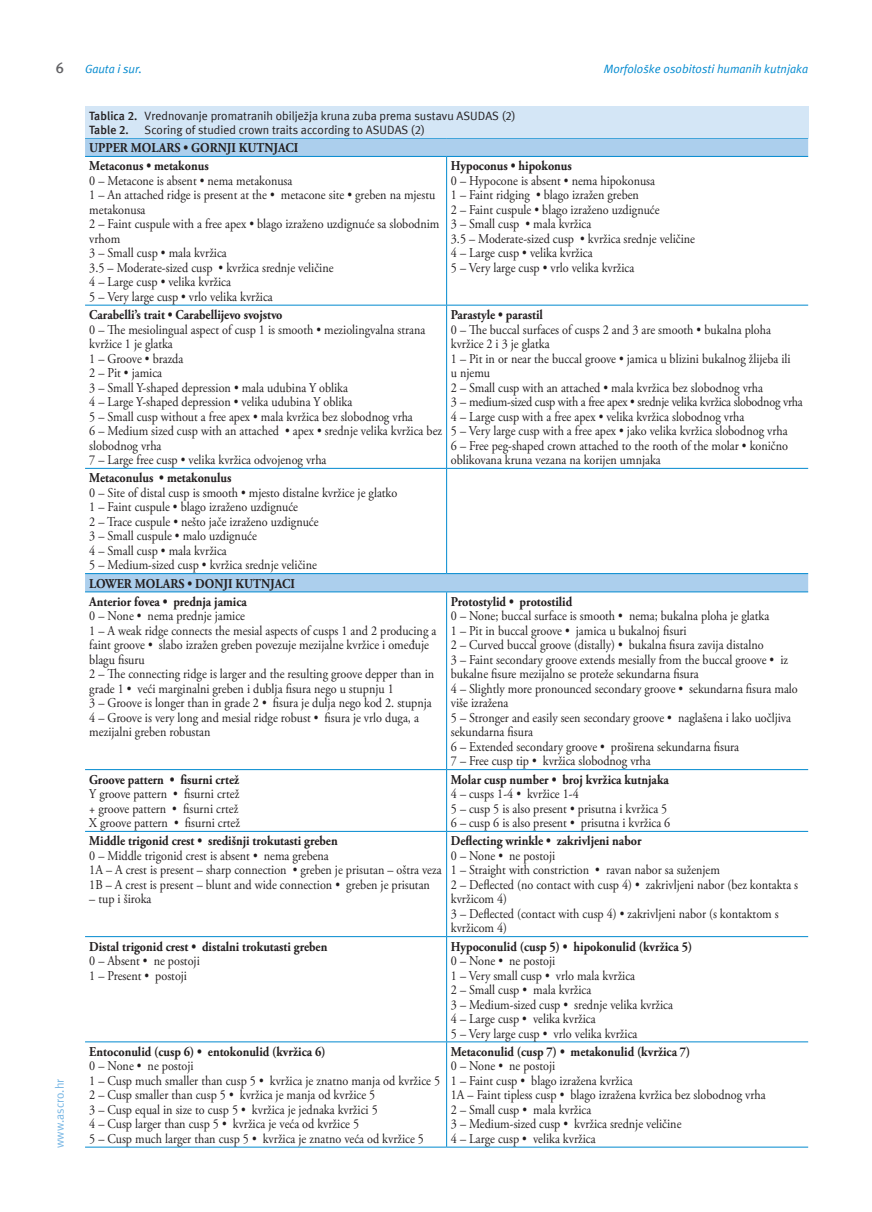
<style>
.page{position:relative;width:872px;height:1212px;background:#fff}
.page>*{position:absolute;margin:0;border:0;box-sizing:border-box;transform-origin:0 0}
.t1{font:13.5px/14.5px "Adobe Garamond Pro";color:#231f20;scale:.9 1}
.t2{font:700 13.5px/18.3px "Adobe Garamond Pro";color:#231f20;scale:.9 1}
.t3{font:12px/13.5px "Meta ASC";color:#231f20}
.t4{font:italic 12px "Meta ASC";color:#0089cf}
.t5{font:12px "Meta ASC";color:#77b6e4}
.s1{font-weight:700}
</style>
<div class="page">
<svg style="left:85px;top:139px;width:723px;height:452px"></svg>
<hr style="left:85px;top:138px;width:361px;height:1px;background:#0089cf">
<hr style="left:446px;top:138px;width:362px;height:1px;background:#0089cf">
<hr style="left:85px;top:156px;width:361px;height:1px;background:#0089cf">
<hr style="left:446px;top:156px;width:362px;height:1px;background:#0089cf">
<hr style="left:446px;top:157px;width:1px;height:148px;background:#0089cf">
<hr style="left:85px;top:305px;width:361px;height:1px;background:#0089cf">
<hr style="left:446px;top:305px;width:362px;height:1px;background:#0089cf">
<hr style="left:446px;top:305px;width:1px;height:163px;background:#0089cf">
<hr style="left:85px;top:468px;width:361px;height:1px;background:#0089cf">
<hr style="left:446px;top:468px;width:362px;height:1px;background:#0089cf">
<hr style="left:446px;top:469px;width:1px;height:104px;background:#0089cf">
<hr style="left:85px;top:573px;width:361px;height:1px;background:#0089cf">
<hr style="left:446px;top:573px;width:362px;height:1px;background:#0089cf">
<hr style="left:85px;top:591px;width:361px;height:1px;background:#0089cf">
<hr style="left:446px;top:591px;width:362px;height:1px;background:#0089cf">
<hr style="left:446px;top:592px;width:1px;height:177px;background:#0089cf">
<hr style="left:85px;top:769px;width:361px;height:1px;background:#0089cf">
<hr style="left:446px;top:769px;width:362px;height:1px;background:#0089cf">
<hr style="left:446px;top:770px;width:1px;height:61px;background:#0089cf">
<hr style="left:85px;top:831px;width:361px;height:1px;background:#0089cf">
<hr style="left:446px;top:831px;width:362px;height:1px;background:#0089cf">
<hr style="left:446px;top:832px;width:1px;height:104px;background:#0089cf">
<hr style="left:85px;top:936px;width:361px;height:1px;background:#0089cf">
<hr style="left:446px;top:936px;width:362px;height:1px;background:#0089cf">
<hr style="left:446px;top:937px;width:1px;height:104px;background:#0089cf">
<hr style="left:85px;top:1041px;width:361px;height:1px;background:#0089cf">
<hr style="left:446px;top:1041px;width:362px;height:1px;background:#0089cf">
<hr style="left:446px;top:1042px;width:1px;height:105px;background:#0089cf">
<hr style="left:85px;top:1147px;width:361px;height:1px;background:#0089cf">
<hr style="left:446px;top:1147px;width:362px;height:1px;background:#0089cf">
<div style="left:85px;top:106px;width:723px;height:32px;background:#d4e6f6"></div>
<p class="t5" style="left:53px;top:1148px;width:71px;rotate:-90deg">www.ascro.hr</p>
<p class="t4" style="left:85px;top:62px;width:59px">Gauta i sur.</p>
<p class="t3" style="left:89px;top:109px;width:428px"><span class="s1">Tablica 2.</span> Vrednovanje promatranih obilježja kruna zuba prema sustavu ASUDAS (2)<br><span class="s1">Table 2.</span></p>
<p class="t3" style="left:145px;top:122px;width:282px">Scoring of studied crown traits according to ASUDAS (2)</p>
<p class="t4" style="left:604px;top:62px;width:206px">Morfološke osobitosti humanih kutnjaka</p>
<p class="t2" style="left:89px;top:139px;width:234px">UPPER MOLARS • GORNJI KUTNJACI<br>Metaconus • metakonus</p>
<p class="t1" style="left:89px;top:174px;width:390px">0 – Metacone is absent • nema metakonusa<br>1 – An attached ridge is present at the • metacone site • greben na mjestu metakonusa<br>2 – Faint cuspule with a free apex • blago izraženo uzdignuće sa slobodnim vrhom<br>3 – Small cusp • mala kvržica<br>3.5 – Moderate-sized cusp • kvržica srednje veličine<br>4 – Large cusp • velika kvržica<br>5 – Very large cusp • vrlo velika kvržica</p>
<p class="t2" style="left:89px;top:306px;width:216px">Carabelli’s trait • Carabellijevo svojstvo</p>
<p class="t1" style="left:89px;top:323px;width:393px">0 – The mesiolingual aspect of cusp 1 is smooth • meziolingvalna strana kvržice 1 je glatka<br>1 – Groove • brazda<br>2 – Pit • jamica<br>3 – Small Y-shaped depression • mala udubina Y oblika<br>4 – Large Y-shaped depression • velika udubina Y oblika<br>5 – Small cusp without a free apex • mala kvržica bez slobodnog vrha<br>6 – Medium sized cusp with an attached • apex • srednje velika kvržica bez slobodnog vrha<br>7 – Large free cusp • velika kvržica odvojenog vrha</p>
<p class="t2" style="left:89px;top:469px;width:160px">Metaconulus • metakonulus</p>
<p class="t1" style="left:89px;top:486px;width:344px">0 – Site of distal cusp is smooth • mjesto distalne kvržice je glatko 1 – Faint cuspule • blago izraženo uzdignuće<br>2 – Trace cuspule • nešto jače izraženo uzdignuće<br>3 – Small cuspule • malo uzdignuće<br>4 – Small cusp • mala kvržica<br>5 – Medium-sized cusp • kvržica srednje veličine</p>
<p class="t2" style="left:89px;top:574px;width:230px">LOWER MOLARS • DONJI KUTNJACI<br>Anterior fovea • prednja jamica</p>
<p class="t1" style="left:89px;top:609px;width:387px">0 – None • nema prednje jamice<br>1 – A weak ridge connects the mesial aspects of cusps 1 and 2 producing a faint groove • slabo izražen greben povezuje mezijalne kvržice i omeđuje blagu fisuru<br>2 – The connecting ridge is larger and the resulting groove depper than in grade 1 • veći marginalni greben i dublja fisura nego u stupnju 1<br>3 – Groove is longer than in grade 2 • fisura je dulja nego kod 2. stupnja 4 – Groove is very long and mesial ridge robust • fisura je vrlo duga, a mezijalni greben robustan</p>
<p class="t2" style="left:89px;top:770px;width:168px">Groove pattern • fisurni crtež</p>
<p class="t1" style="left:89px;top:787px;width:169px">Y groove pattern • fisurni crtež + groove pattern • fisurni crtež<br>X groove pattern • fisurni crtež</p>
<p class="t2" style="left:89px;top:832px;width:277px">Middle trigonid crest • središnji trokutasti greben</p>
<p class="t1" style="left:89px;top:849px;width:393px">0 – Middle trigonid crest is absent • nema grebena<br>1A – A crest is present – sharp connection • greben je prisutan – oštra veza<br>1B – A crest is present – blunt and wide connection • greben je prisutan</p>
<p class="t1" style="left:89px;top:892px;width:70px">– tup i široka</p>
<p class="t2" style="left:89px;top:937px;width:266px">Distal trigonid crest • distalni trokutasti greben</p>
<p class="t1" style="left:89px;top:954px;width:124px">0 – Absent • ne postoji<br>1 – Present • postoji</p>
<p class="t2" style="left:89px;top:1043px;width:264px">Entoconulid (cusp 6) • entokonulid (kvržica 6)</p>
<p class="t1" style="left:89px;top:1059px;width:391px">0 – None • ne postoji<br>1 – Cusp much smaller than cusp 5 • kvržica je znatno manja od kvržice 5<br>2 – Cusp smaller than cusp 5 • kvržica je manja od kvržice 5<br>3 – Cusp equal in size to cusp 5 • kvržica je jednaka kvržici 5<br>4 – Cusp larger than cusp 5 • kvržica je veća od kvržice 5<br>5 – Cusp much larger than cusp 5 • kvržica je znatno veća od kvržice 5</p>
<p class="t2" style="left:451px;top:157px;width:136px">Hypoconus • hipokonus</p>
<p class="t1" style="left:451px;top:174px;width:273px">0 – Hypocone is absent • nema hipokonusa<br>1 – Faint ridging • blago izražen greben<br>2 – Faint cuspule • blago izraženo uzdignuće<br>3 – Small cusp • mala kvržica<br>3.5 – Moderate-sized cusp • kvržica srednje veličine 4 – Large cusp • velika kvržica<br>5 – Very large cusp • vrlo velika kvržica</p>
<p class="t2" style="left:451px;top:306px;width:104px">Parastyle • parastil</p>
<p class="t1" style="left:451px;top:323px;width:392px">0 – The buccal surfaces of cusps 2 and 3 are smooth • bukalna ploha kvržice 2 i 3 je glatka<br>1 – Pit in or near the buccal groove • jamica u blizini bukalnog žlijeba ili<br>u njemu<br>2 – Small cusp with an attached • mala kvržica bez slobodnog vrha<br>3 – medium-sized cusp with a free apex • srednje velika kvržica slobodnog vrha 4 – Large cusp with a free apex • velika kvržica slobodnog vrha<br>5 – Very large cusp with a free apex • jako velika kvržica slobodnog vrha<br>6 – Free peg-shaped crown attached to the rooth of the molar • konično oblikovana kruna vezana na korijen umnjaka</p>
<p class="t2" style="left:451px;top:593px;width:136px">Protostylid • protostilid</p>
<p class="t1" style="left:451px;top:609px;width:387px">0 – None; buccal surface is smooth • nema; bukalna ploha je glatka<br>1 – Pit in buccal groove • jamica u bukalnoj fisuri<br>2 – Curved buccal groove (distally) • bukalna fisura zavija distalno<br>3 – Faint secondary groove extends mesially from the buccal groove • iz bukalne fisure mezijalno se proteže sekundarna fisura<br>4 – Slightly more pronounced secondary groove • sekundarna fisura malo više izražena<br>5 – Stronger and easily seen secondary groove • naglašena i lako uočljiva sekundarna fisura<br>6 – Extended secondary groove • proširena sekundarna fisura<br>7 – Free cusp tip • kvržica slobodnog vrha</p>
<p class="t2" style="left:451px;top:770px;width:244px">Molar cusp number • broj kvržica kutnjaka</p>
<p class="t1" style="left:451px;top:787px;width:245px">4 – cusps 1-4 • kvržice 1-4<br>5 – cusp 5 is also present • prisutna i kvržica 5<br>6 – cusp 6 is also present • prisutna i kvržica 6</p>
<p class="t2" style="left:451px;top:832px;width:213px">Deflecting wrinkle • zakrivljeni nabor</p>
<p class="t1" style="left:451px;top:849px;width:387px">0 – None • ne postoji<br>1 – Straight with constriction • ravan nabor sa suženjem<br>2 – Deflected (no contact with cusp 4) • zakrivljeni nabor (bez kontakta s kvržicom 4)<br>3 – Deflected (contact with cusp 4) • zakrivljeni nabor (s kontaktom s kvržicom 4)</p>
<p class="t2" style="left:451px;top:937px;width:269px">Hypoconulid (cusp 5) • hipokonulid (kvržica 5)</p>
<p class="t1" style="left:451px;top:954px;width:248px">0 – None • ne postoji<br>1 – Very small cusp • vrlo mala kvržica<br>2 – Small cusp • mala kvržica<br>3 – Medium-sized cusp • srednje velika kvržica<br>4 – Large cusp • velika kvržica<br>5 – Very large cusp • vrlo velika kvržica</p>
<p class="t2" style="left:451px;top:1043px;width:268px">Metaconulid (cusp 7) • metakonulid (kvržica 7)</p>
<p class="t1" style="left:451px;top:1059px;width:351px">0 – None • ne postoji<br>1 – Faint cusp • blago izražena kvržica<br>1A – Faint tipless cusp • blago izražena kvržica bez slobodnog vrha 2 – Small cusp • mala kvržica<br>3 – Medium-sized cusp • kvržica srednje veličine<br>4 – Large cusp • velika kvržica</p>
</div>
